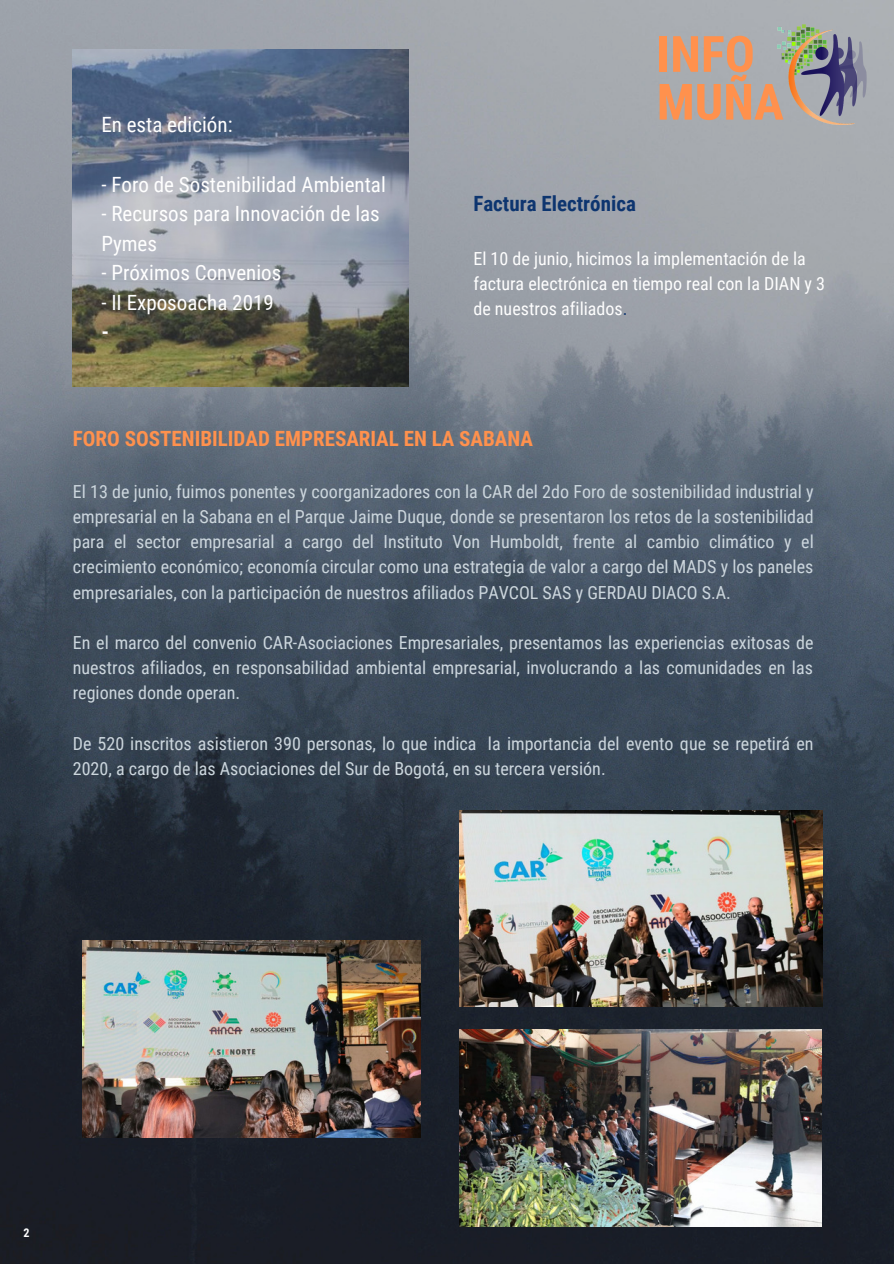
<style>
.page{position:relative;width:894px;height:1264px;background:#fff}
.page>*{position:absolute;margin:0;border:0;box-sizing:border-box;transform-origin:0 0}
.t1{font:700 50.1px "Roboto Condensed";color:#ff914d}
.t2{font:21px/29.5px "Roboto Condensed";color:#fff}
.t3{font:700 21px "Roboto Condensed";color:#ff914d}
.t4{font:700 21px "Roboto Condensed";color:#0c346f}
.t5{font:700 21px "Roboto Condensed";color:#fff}
.t6{font:18px/25.2px "Roboto Condensed";color:#ccd6dd;text-align:justify}
.t7{font:18px/24.8px "Roboto Condensed";color:#fff}
.t8{font:700 12px "Roboto Condensed";color:#fff}
.s1{color:#0c346f}
</style>
<div class="page">
<img style="left:0;top:0;width:893px;height:1263px">
<img style="left:73px;top:50px;width:335px;height:337px">
<img style="left:777px;top:25px;width:89px;height:99px">
<img style="left:82px;top:940px;width:338px;height:197px">
<img style="left:459px;top:810px;width:363px;height:196px">
<img style="left:459px;top:1029px;width:362px;height:197px">
<p class="t2" style="left:101px;top:110px;width:133px">En esta edición:</p>
<p class="t2" style="left:101px;top:170px;width:286px">- Foro de Sostenibilidad Ambiental</p>
<p class="t2" style="left:101px;top:199px;width:280px">- Recursos para Innovación de las<br>Pymes</p>
<p class="t2" style="left:101px;top:258px;width:181px">- Próximos Convenios</p>
<p class="t2" style="left:101px;top:288px;width:174px">- II Exposoacha 2019</p>
<p class="t5" style="left:101px;top:320px;width:9px">-</p>
<h1 class="t1" style="left:656px;top:25px;width:100px">INFO</h1>
<h1 class="t1" style="left:656px;top:73px;width:129px">MUÑA</h1>
<p class="t4" style="left:473px;top:191px;width:164px">Factura Electrónica</p>
<p class="t7" style="left:473px;top:247px;width:353px">El 10 de junio, hicimos la implementación de la factura electrónica en tiempo real con la DIAN y 3 de nuestros afiliados<span class="s1">.</span></p>
<p class="t3" style="left:73px;top:427px;width:461px">FORO SOSTENIBILIDAD EMPRESARIAL EN LA SABANA</p>
<p class="t6" style="left:73px;top:479px;width:742px">El 13 de junio, fuimos ponentes y coorganizadores con la CAR del 2do Foro de sostenibilidad industrial y empresarial en la Sabana en el Parque Jaime Duque, donde se presentaron los retos de la sostenibilidad para el sector empresarial a cargo del Instituto Von Humboldt, frente al cambio climático y el crecimiento económico; economía circular como una estrategia de valor a cargo del MADS y los paneles empresariales, con la participación de nuestros afiliados PAVCOL SAS y GERDAU DIACO S.A.</p>
<p class="t6" style="left:73px;top:630px;width:742px">En el marco del convenio CAR-Asociaciones Empresariales, presentamos las experiencias exitosas de nuestros afiliados, en responsabilidad ambiental empresarial, involucrando a las comunidades en las regiones donde operan.</p>
<p class="t6" style="left:73px;top:731px;width:742px">De 520 inscritos asistieron 390 personas, lo que indica la importancia del evento que se repetirá en<br>2020, a cargo de las Asociaciones del Sur de Bogotá, en su tercera versión.</p>
<p class="t8" style="left:23px;top:1225px;width:8px">2</p>
</div>
